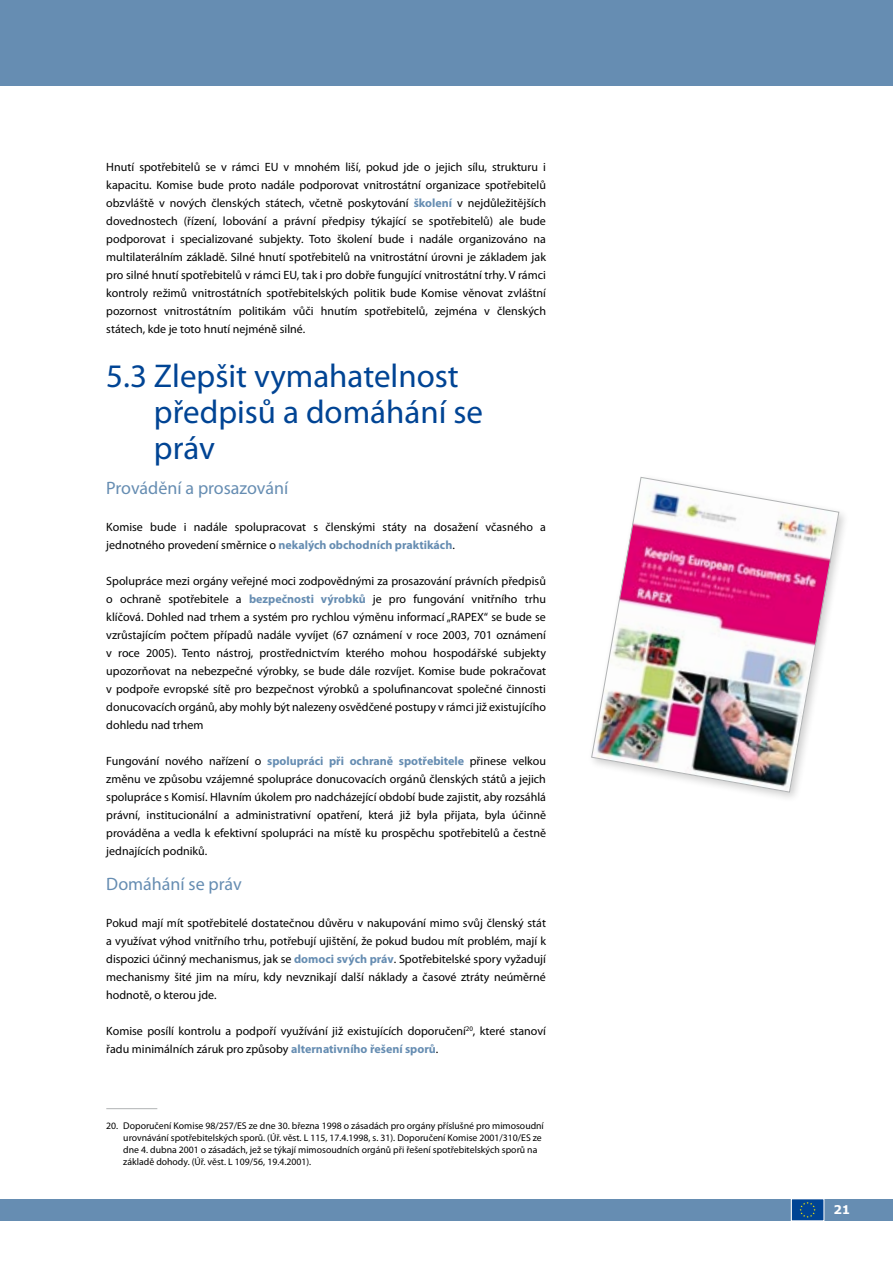
<style>
.page{position:relative;width:893px;height:1263px;background:#fff}
.page>*{position:absolute;margin:0;border:0;box-sizing:border-box;transform-origin:0 0}
.t1{font:33px/36px "Myriad Pro";color:#004494}
.t2{font:18px "Myriad Pro";color:#668db2}
.t3{font:12px/18px "Myriad Pro";color:#000;text-align:justify}
.t4{font:700 12px "Verdana";color:#fff}
.t5{font:9.75px/12px "Myriad Pro";color:#000}
.s1{font-weight:700;color:#668db2}
</style>
<div class="page">
<div style="left:0;top:0;width:893px;height:85px;background:#668db2"></div>
<hr style="left:106px;top:1108px;width:51px;height:1px;background:#b1b3b4">
<img style="left:591px;top:477px;width:248px;height:315px">
<div style="left:0;top:1199px;width:893px;height:21px;background:#668db2"></div>
<svg style="left:790px;top:1199px;width:35px;height:22px"></svg>
<p class="t3" style="left:106px;top:158px;width:441px">Hnutí spotřebitelů se v rámci EU v mnohém liší, pokud jde o jejich sílu, strukturu i kapacitu. Komise bude proto nadále podporovat vnitrostátní organizace spotřebitelů obzvláště v nových členských státech, včetně poskytování <span class="s1">školení</span> v nejdůležitějších dovednostech (řízení, lobování a právní předpisy týkající se spotřebitelů) ale bude podporovat i specializované subjekty. Toto školení bude i nadále organizováno na multilaterálním základě. Silné hnutí spotřebitelů na vnitrostátní úrovni je základem jak pro silné hnutí spotřebitelů v rámci EU, tak i pro dobře fungující vnitrostátní trhy. V rámci kontroly režimů vnitrostátních spotřebitelských politik bude Komise věnovat zvláštní pozornost vnitrostátním politikám vůči hnutím spotřebitelů, zejména v členských státech, kde je toto hnutí nejméně silné.</p>
<h1 class="t1" style="left:154px;top:357px;width:331px;text-indent:-48px">5.3 Zlepšit vymahatelnost předpisů a domáhání se práv</h1>
<h2 class="t2" style="left:106px;top:477px;width:184px">Provádění a prosazování</h2>
<p class="t3" style="left:106px;top:518px;width:441px">Komise bude i nadále spolupracovat s členskými státy na dosažení včasného a jednotného provedení směrnice o <span class="s1">nekalých obchodních praktikách</span>.</p>
<p class="t3" style="left:106px;top:572px;width:441px">Spolupráce mezi orgány veřejné moci zodpovědnými za prosazování právních předpisů o ochraně spotřebitele a <span class="s1">bezpečnosti výrobků</span> je pro fungování vnitřního trhu klíčová. Dohled nad trhem a systém pro rychlou výměnu informací „RAPEX“ se bude se vzrůstajícím počtem případů nadále vyvíjet (67 oznámení v roce 2003, 701 oznámení v roce 2005). Tento nástroj, prostřednictvím kterého mohou hospodářské subjekty upozorňovat na nebezpečné výrobky, se bude dále rozvíjet. Komise bude pokračovat v podpoře evropské sítě pro bezpečnost výrobků a spolufinancovat společné činnosti donucovacích orgánů, aby mohly být nalezeny osvědčené postupy v rámci již existujícího dohledu nad trhem</p>
<p class="t3" style="left:106px;top:752px;width:441px">Fungování nového nařízení o <span class="s1">spolupráci při ochraně spotřebitele</span> přinese velkou změnu ve způsobu vzájemné spolupráce donucovacích orgánů členských států a jejich spolupráce s Komisí. Hlavním úkolem pro nadcházející období bude zajistit, aby rozsáhlá právní, institucionální a administrativní opatření, která již byla přijata, byla účinně prováděna a vedla k efektivní spolupráci na místě ku prospěchu spotřebitelů a čestně jednajících podniků.</p>
<h2 class="t2" style="left:106px;top:873px;width:137px">Domáhání se práv</h2>
<p class="t3" style="left:106px;top:914px;width:441px">Pokud mají mít spotřebitelé dostatečnou důvěru v nakupování mimo svůj členský stát a využívat výhod vnitřního trhu, potřebují ujištění, že pokud budou mít problém, mají k dispozici účinný mechanismus, jak se <span class="s1">domoci svých práv</span>. Spotřebitelské spory vyžadují mechanismy šité jim na míru, kdy nevznikají další náklady a časové ztráty neúměrné hodnotě, o kterou jde.</p>
<p class="t3" style="left:106px;top:1022px;width:441px">Komise posílí kontrolu a podpoří využívání již existujících doporučení<sup>20</sup>, které stanoví řadu minimálních záruk pro způsoby <span class="s1">alternativního řešení sporů</span>.</p>
<p class="t5" style="left:123px;top:1120px;width:422px;text-indent:-17px">20. Doporučení Komise 98/257/ES ze dne 30. března 1998 o zásadách pro orgány příslušné pro mimosoudní urovnávání spotřebitelských sporů. (Úř. věst. L 115, 17.4.1998, s. 31). Doporučení Komise 2001/310/ES ze dne 4. dubna 2001 o zásadách, jež se týkají mimosoudních orgánů při řešení spotřebitelských sporů na základě dohody. (Úř. věst. L 109/56, 19.4.2001).</p>
<p class="t4" style="left:833px;top:1202px;width:19px">21</p>
</div>
